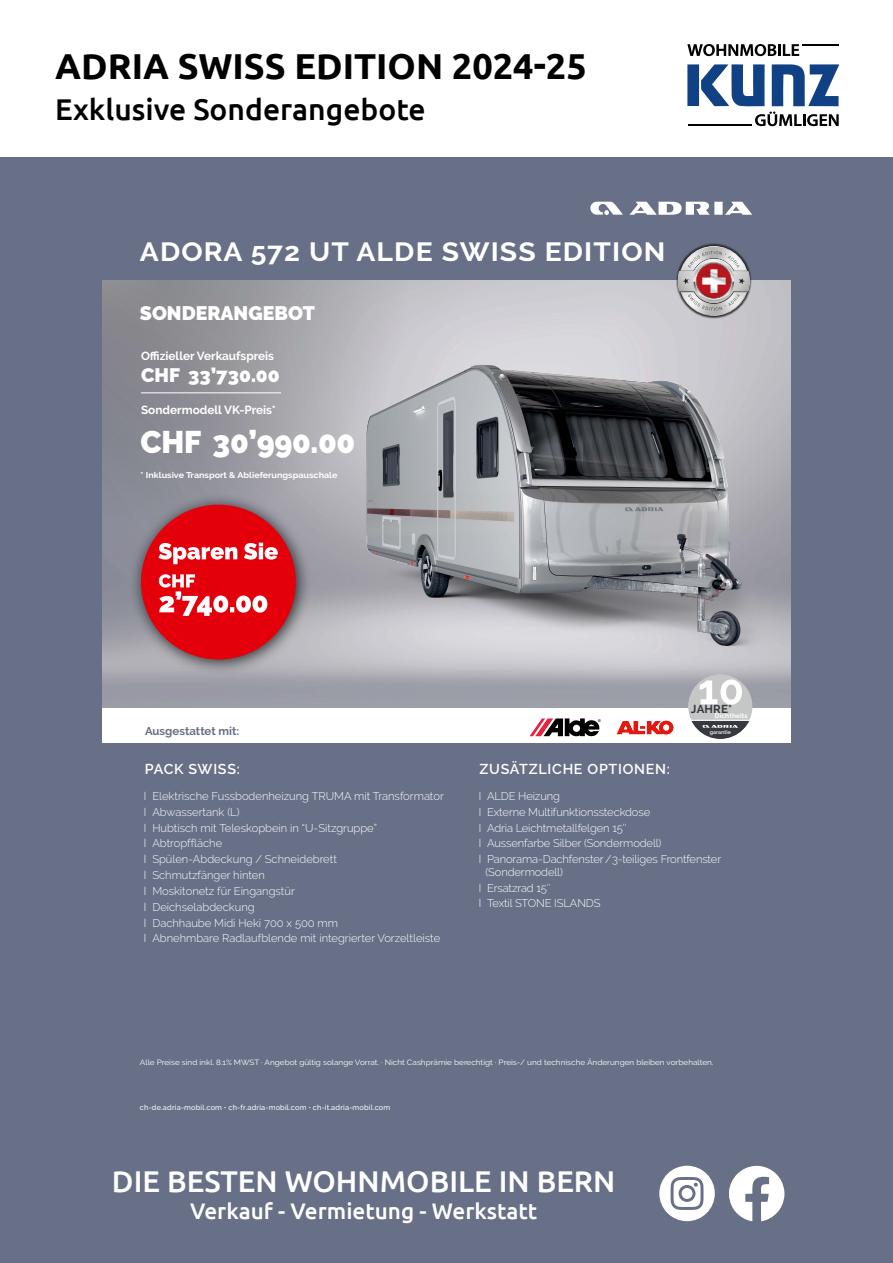
<style>
.page{position:relative;width:893px;height:1263px;background:#fff}
.page>*{position:absolute;margin:0;border:0;box-sizing:border-box;transform-origin:0 0}
.t1{font:700 36px "Ubuntu";color:#000}
.t2{font:900 31.2px "Raleway";letter-spacing:-.01em;color:#fff}
.t3{font:500 30px "Ubuntu";color:#fff}
.t4{font:500 30px "Ubuntu";color:#000}
.t5{font:700 26.25px "Raleway";letter-spacing:.04em;color:#fff;scale:1.08 1}
.t6{font:500 22.5px "Ubuntu";color:#fff}
.t7{font:900 19.5px "Raleway";color:#fff}
.t8{font:900 19.35px "Raleway";color:#fff}
.t9{font:600 14.25px "Raleway";letter-spacing:.05em;color:#fff}
.t10{font:700 11.85px "Raleway";color:#fff}
.t11{font:700 11.55px "Raleway";letter-spacing:.015em;color:#373940}
.t12{font:700 11.4px "Raleway";color:#677086}
.t13{font:300 11.25px/15.8px "Raleway";color:#fff}
.t14{font:700 8.4px "Raleway";color:#fff;scale:1.08 1}
.t15{font:7.65px "Raleway";color:#fff;scale:1.08 1}
.t16{font:500 7.35px "Raleway";letter-spacing:.025em;color:#fff}
.t17{font:700 6.6px "Raleway";letter-spacing:.015em;color:#fff}
.t18{font:600 5.25px "Raleway";letter-spacing:.01em;color:#fff}
.s1{font-family:"Humanist 521 BT";font-weight:700}
</style>
<div class="page">
<div style="left:0;top:157px;width:893px;height:1106px;background:#677086"></div>
<img style="left:102px;top:524px;width:689px;height:184px">
<img style="left:314px;top:281px;width:477px;height:399px">
<svg style="left:102px;top:281px;width:306px;height:243px;background:#9c9ca3"></svg>
<svg style="left:590px;top:202px;width:33px;height:13px"></svg>
<svg style="left:629px;top:202px;width:123px;height:13px"></svg>
<div style="left:129px;top:493px;width:183px;height:183px;background:#000;opacity:.75"></div>
<hr style="left:141px;top:392px;width:140px;height:1px;background:#fff">
<div style="left:102px;top:708px;width:689px;height:35px;background:#fff"></div>
<svg style="left:678px;top:247px;width:72px;height:68px;background:#b6a1a4"></svg>
<svg style="left:688px;top:674px;width:65px;height:65px;background:#bababc"></svg>
<svg style="left:134px;top:498px;width:169px;height:168px;background:#ca4750"></svg>
<img style="left:616px;top:720px;width:57px;height:15px">
<svg style="left:530px;top:718px;width:71px;height:18px"></svg>
<hr style="left:802px;top:44px;width:36px;height:2px;background:#000">
<svg style="left:687px;top:64px;width:152px;height:62px"></svg>
<svg style="left:687px;top:44px;width:112px;height:12px"></svg>
<hr style="left:688px;top:124px;width:63px;height:2px;background:#000">
<svg style="left:729px;top:1166px;width:55px;height:55px"></svg>
<svg style="left:659px;top:1166px;width:56px;height:55px"></svg>
<h1 class="t1" style="left:55px;top:45px;width:195px">ADRIA SWISS</h1>
<h1 class="t1" style="left:294px;top:45px;width:294px">EDITI ON 2024-25</h1>
<h3 class="t4" style="left:55px;top:91px;width:372px">Exklusive Sonderangebote</h3>
<h3 class="t5" style="left:140px;top:237px;width:488px">ADORA 572 UT ALDE SWISS EDITION</h3>
<h3 class="t7" style="left:140px;top:301px;width:177px">SONDERANGEBOT</h3>
<p class="t10" style="left:141px;top:349px;width:135px">Offizieller Verkaufspreis</p>
<h3 class="t8" style="left:141px;top:364px;width:140px">CHF 33’730.00</h3>
<p class="t10" style="left:141px;top:403px;width:136px">Sondermodell VK-Preis*</p>
<h2 class="t2" style="left:141px;top:424px;width:216px">CHF 30’990.00</h2>
<p class="t14" style="left:141px;top:470px;width:184px">* Inklusive Transport &amp; Ablieferungspauschale</p>
<p class="t11" style="left:691px;top:702px;width:43px">JAHRE*</p>
<p class="t17" style="left:715px;top:712px;width:35px">Dichtheits</p>
<p class="t12" style="left:145px;top:725px;width:96px">Ausgestattet mit:</p>
<p class="t18" style="left:710px;top:729px;width:23px">garantie</p>
<p class="t9" style="left:145px;top:760px;width:97px">PACK SWISS:</p>
<p class="t9" style="left:480px;top:760px;width:192px">ZUSÄTZLICHE OPTIONEN:</p>
<p class="t13" style="left:144px;top:788px;width:301px">l Elektrische Fussbodenheizung TRUMA mit Transformator l Abwassertank (L)<br>l Hubtisch mit Teleskopbein in “U-Sitzgruppe”<br>l Abtropffläche<br>l Spülen-Abdeckung / Schneidebrett<br>l Schmutzfänger hinten<br>l Moskitonetz für Eingangstür<br>l Deichselabdeckung<br>l Dachhaube Midi Heki 700 x 500 mm<br>l Abnehmbare Radlaufblende mit integrierter Vorzeltleiste</p>
<p class="t13" style="left:479px;top:788px;width:244px">l ALDE Heizung<br>l Externe Multifunktionssteckdose<br>l Adria Leichtmetallfelgen 15’’<br>l Aussenfarbe Silber (Sondermodell)<br>l Panorama-Dachfenster / 3-teiliges Frontfenster</p>
<p class="t13" style="left:479px;top:864px;width:123px;text-indent:7px">(Sondermodell)<br>l Ersatzrad 15’’<br>l Textil STONE ISLANDS</p>
<p class="t15" style="left:140px;top:1058px;width:533px">Alle Preise sind inkl. 8.1% MWST · Angebot gültig solange Vorrat. · Nicht Cashprämie berechtigt · Preis-/ und technische Änderungen bleiben vorbehalten.</p>
<p class="t16" style="left:140px;top:1103px;width:252px">ch-de.adria-mobil.com <span class="s1">∙</span> ch-fr.adria-mobil.com <span class="s1">∙</span> ch-it.adria-mobil.com</p>
<h3 class="t3" style="left:112px;top:1163px;width:505px">Die besten Wohnmobile in Bern</h3>
<h3 class="t6" style="left:190px;top:1197px;width:349px">Verkauf - Vermietung - Werkstatt</h3>
</div>
